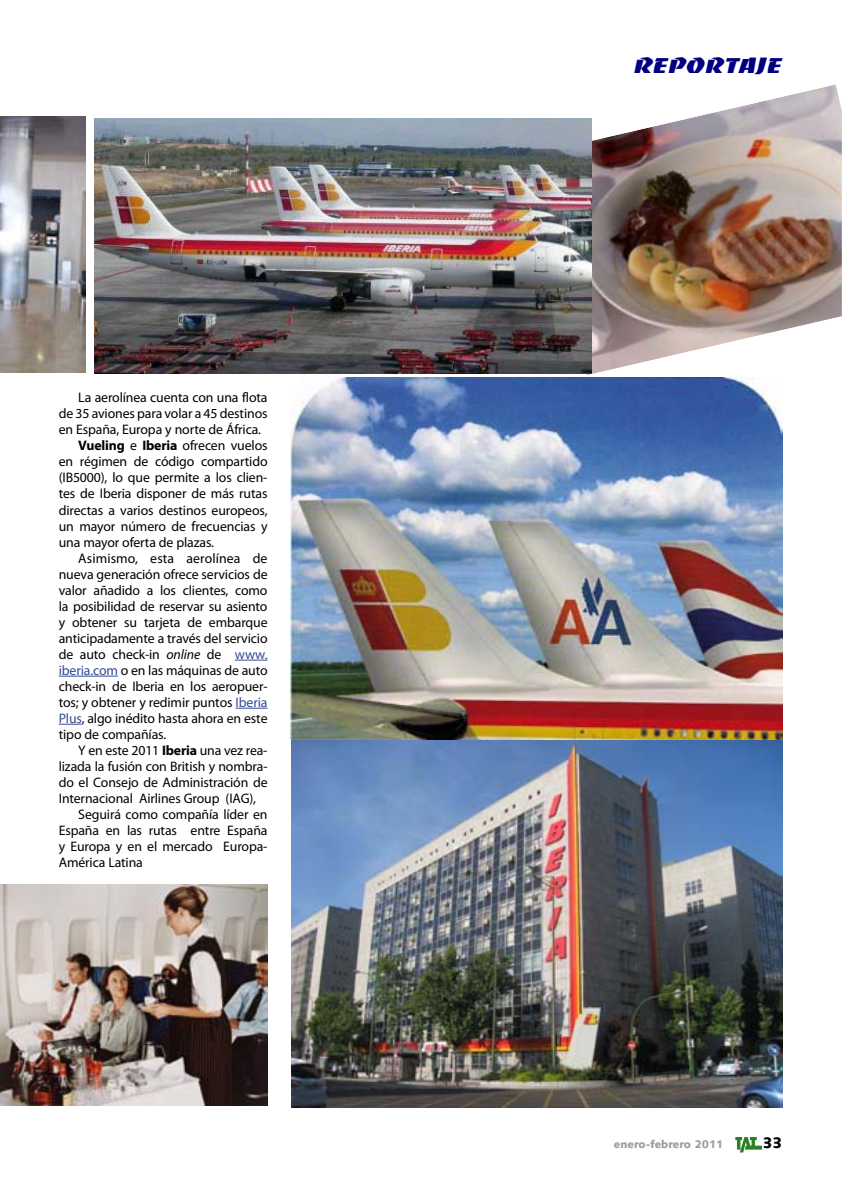
<style>
.page{position:relative;width:842px;height:1191px;background:#fff}
.page>*{position:absolute;margin:0;border:0;box-sizing:border-box;transform-origin:0 0}
.t1{font:20.7px "Baccarat Wide";letter-spacing:-.02em;color:#000080}
.t2{font:900 15.2px "Syntax";color:#000}
.t3{font:13.8px "Myriad Pro";letter-spacing:-.01em;color:#000}
.t4{font:13.8px "Myriad Pro";letter-spacing:.01em;color:#000}
.t5{font:900 11.1px "Syntax";color:#9c9d9f}
.s1{font-weight:700}
.s2{font-style:italic}
.s3{color:#324a97}
</style>
<div class="page">
<svg style="left:735px;top:1137px;width:27px;height:16px"></svg>
<img style="left:0;top:885px;width:268px;height:221px">
<img style="left:0;top:117px;width:86px;height:256px">
<img style="left:290px;top:377px;width:493px;height:730px">
<img style="left:536px;top:84px;width:306px;height:291px">
<hr style="left:235px;top:660px;width:33px;height:1px;background:#324a97">
<hr style="left:59px;top:676px;width:59px;height:1px;background:#324a97">
<hr style="left:236px;top:708px;width:32px;height:1px;background:#324a97">
<svg style="left:59px;top:724px;width:23px;height:1px"></svg>
<img style="left:94px;top:119px;width:497px;height:254px">
<p class="t3" style="left:78px;top:392px;width:191px">La aerolínea cuenta con una flota</p>
<p class="t3" style="left:59px;top:408px;width:210px">de 35 aviones para volar a 45 destinos</p>
<p class="t3" style="left:59px;top:424px;width:204px">en España, Europa y norte de África.</p>
<p class="t3" style="left:78px;top:440px;width:191px"><span class="s1">Vueling</span> e <span class="s1">Iberia</span> ofrecen vuelos</p>
<p class="t3" style="left:59px;top:456px;width:210px">en régimen de código compartido</p>
<p class="t3" style="left:59px;top:472px;width:210px">(IB5000), lo que permite a los clien-</p>
<p class="t3" style="left:59px;top:488px;width:210px">tes de Iberia disponer de más rutas</p>
<p class="t3" style="left:59px;top:504px;width:210px">directas a varios destinos europeos,</p>
<p class="t3" style="left:59px;top:520px;width:210px">un mayor número de frecuencias y</p>
<p class="t3" style="left:59px;top:536px;width:157px">una mayor oferta de plazas.</p>
<p class="t4" style="left:78px;top:552px;width:191px">Asimismo, esta aerolínea de</p>
<p class="t3" style="left:59px;top:568px;width:210px">nueva generación ofrece servicios de</p>
<p class="t3" style="left:59px;top:584px;width:210px">valor añadido a los clientes, como</p>
<p class="t3" style="left:59px;top:601px;width:210px">la posibilidad de reservar su asiento</p>
<p class="t3" style="left:59px;top:617px;width:210px">y obtener su tarjeta de embarque</p>
<p class="t3" style="left:59px;top:633px;width:210px">anticipadamente a través del servicio</p>
<p class="t3" style="left:59px;top:649px;width:210px">de auto check-in <span class="s2">online</span> de <span class="s3">www.</span></p>
<p class="t3" style="left:59px;top:665px;width:210px"><span class="s3">iberia.com</span> o en las máquinas de auto</p>
<p class="t3" style="left:59px;top:681px;width:210px">check-in de Iberia en los aeropuer-</p>
<p class="t3" style="left:59px;top:697px;width:210px">tos; y obtener y redimir puntos <span class="s3">Iberia</span></p>
<p class="t3" style="left:59px;top:713px;width:210px"><span class="s3">Plus</span>, algo inédito hasta ahora en este</p>
<p class="t3" style="left:59px;top:729px;width:109px">tipo de compañías.</p>
<p class="t3" style="left:78px;top:745px;width:191px">Y en este 2011 <span class="s1">Iberia</span> una vez rea-</p>
<p class="t3" style="left:59px;top:761px;width:210px">lizada la fusión con British y nombra-</p>
<p class="t3" style="left:59px;top:777px;width:210px">do el Consejo de Administración de</p>
<p class="t3" style="left:59px;top:793px;width:199px">Internacional Airlines Group (IAG),</p>
<p class="t3" style="left:78px;top:809px;width:191px">Seguirá como compañía líder en</p>
<p class="t3" style="left:59px;top:825px;width:210px">España en las rutas entre España</p>
<p class="t3" style="left:59px;top:841px;width:210px">y Europa y en el mercado Europa-</p>
<p class="t3" style="left:59px;top:857px;width:86px">América Latina</p>
<h1 class="t1" style="left:634px;top:54px;width:150px">REPORTAJE</h1>
<p class="t5" style="left:614px;top:1140px;width:111px">enero-febrero 2011</p>
<p class="t2" style="left:763px;top:1137px;width:21px">33</p>
</div>
